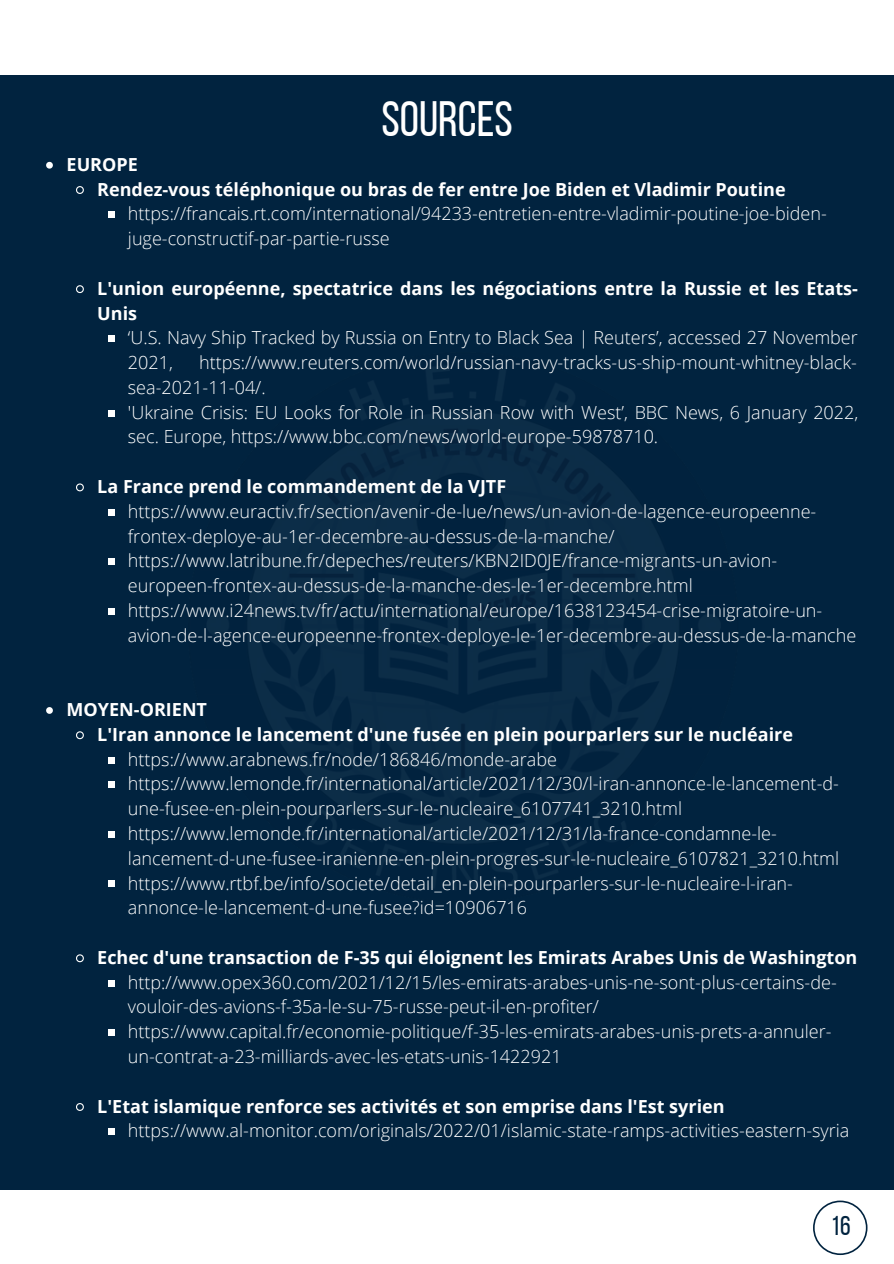
<style>
.page{position:relative;width:894px;height:1264px;background:#fff}
.page>*{position:absolute;margin:0;border:0;box-sizing:border-box;transform-origin:0 0}
.t1{font:49.5px "Bebas Neue";color:#fff}
.t2{font:27.15px "Bebas Neue";color:#01233f}
.t3{font:300 18px/24.8px "Open Sans";color:#fff}
.t4{font:700 18px/24.8px "Open Sans";color:#fff}
</style>
<div class="page">
<div style="left:0;top:0;width:893px;height:1263px;background:#01233f"></div>
<div style="left:0;top:1189px;width:893px;height:74px;background:#fff"></div>
<div style="left:0;top:0;width:893px;height:74px;background:#fff"></div>
<img style="left:207px;top:366px;width:513px;height:523px">
<svg style="left:813px;top:1200px;width:54px;height:54px"></svg>
<svg style="left:46px;top:162px;width:7px;height:7px"></svg>
<svg style="left:76px;top:186px;width:8px;height:8px"></svg>
<div style="left:108px;top:211px;width:7px;height:7px;background:#fff"></div>
<svg style="left:76px;top:285px;width:8px;height:9px"></svg>
<div style="left:108px;top:335px;width:7px;height:7px;background:#fff"></div>
<div style="left:108px;top:409px;width:7px;height:7px;background:#fff"></div>
<svg style="left:76px;top:483px;width:8px;height:9px"></svg>
<div style="left:108px;top:509px;width:7px;height:6px;background:#fff"></div>
<div style="left:108px;top:558px;width:7px;height:7px;background:#fff"></div>
<div style="left:108px;top:608px;width:7px;height:6px;background:#fff"></div>
<svg style="left:46px;top:707px;width:7px;height:6px"></svg>
<svg style="left:76px;top:731px;width:8px;height:9px"></svg>
<div style="left:108px;top:756px;width:7px;height:7px;background:#fff"></div>
<div style="left:108px;top:781px;width:7px;height:7px;background:#fff"></div>
<div style="left:108px;top:831px;width:7px;height:6px;background:#fff"></div>
<div style="left:108px;top:880px;width:7px;height:7px;background:#fff"></div>
<svg style="left:76px;top:954px;width:8px;height:9px"></svg>
<div style="left:108px;top:979px;width:7px;height:7px;background:#fff"></div>
<div style="left:108px;top:1029px;width:7px;height:7px;background:#fff"></div>
<svg style="left:76px;top:1103px;width:8px;height:8px"></svg>
<div style="left:108px;top:1128px;width:7px;height:7px;background:#fff"></div>
<p class="t1" style="left:381px;top:99px;width:133px">SOURCES</p>
<p class="t4" style="left:67px;top:151px;width:73px">EUROPE</p>
<p class="t4" style="left:97px;top:176px;width:689px">Rendez-vous téléphonique ou bras de fer entre Joe Biden et Vladimir Poutine</p>
<p class="t3" style="left:128px;top:201px;width:700px">https://francais.rt.com/international/94233-entretien-entre-vladimir-poutine-joe-biden&shy;juge-constructif-par-partie-russe</p>
<p class="t4" style="left:97px;top:275px;width:762px">L'union européenne, spectatrice dans les négociations entre la Russie et les Etats-<br>Unis</p>
<p class="t3" style="left:128px;top:325px;width:731px">‘U.S. Navy Ship Tracked by Russia on Entry to Black Sea | Reuters’, accessed 27 November<br>2021,</p>
<p class="t3" style="left:128px;top:350px;width:730px;text-indent:71px">https://www.reuters.com/world/russian-navy-tracks-us-ship-mount-whitney-black&shy;sea-2021-11-04/.</p>
<p class="t3" style="left:128px;top:399px;width:731px">'Ukraine Crisis: EU Looks for Role in Russian Row with West’, BBC News, 6 January 2022, sec. Europe, https://www.bbc.com/news/world-europe-59878710.</p>
<p class="t4" style="left:97px;top:473px;width:410px">La France prend le commandement de la VJTF</p>
<p class="t3" style="left:128px;top:498px;width:689px">https://www.euractiv.fr/section/avenir-de-lue/news/un-avion-de-lagence-europeenne&shy;frontex-deploye-au-1er-decembre-au-dessus-de-la-manche/</p>
<p class="t3" style="left:128px;top:548px;width:650px">https://www.latribune.fr/depeches/reuters/KBN2ID0JE/france-migrants-un-avion&shy;europeen-frontex-au-dessus-de-la-manche-des-le-1er-decembre.html</p>
<p class="t3" style="left:128px;top:597px;width:729px">https://www.i24news.tv/fr/actu/international/europe/1638123454-crise-migratoire-un&shy;avion-de-l-agence-europeenne-frontex-deploye-le-1er-decembre-au-dessus-de-la-manche</p>
<p class="t4" style="left:67px;top:696px;width:142px">MOYEN-ORIENT</p>
<p class="t4" style="left:97px;top:721px;width:697px">L'Iran annonce le lancement d'une fusée en plein pourparlers sur le nucléaire</p>
<p class="t3" style="left:128px;top:746px;width:430px">https://www.arabnews.fr/node/186846/monde-arabe</p>
<p class="t3" style="left:128px;top:771px;width:712px">https://www.lemonde.fr/international/article/2021/12/30/l-iran-annonce-le-lancement-d&shy;une-fusee-en-plein-pourparlers-sur-le-nucleaire_6107741_3210.html</p>
<p class="t3" style="left:128px;top:820px;width:712px">https://www.lemonde.fr/international/article/2021/12/31/la-france-condamne-le&shy;lancement-d-une-fusee-iranienne-en-plein-progres-sur-le-nucleaire_6107821_3210.html</p>
<p class="t3" style="left:128px;top:870px;width:666px">https://www.rtbf.be/info/societe/detail_en-plein-pourparlers-sur-le-nucleaire-l-iran&shy;annonce-le-lancement-d-une-fusee?id=10906716</p>
<p class="t4" style="left:97px;top:944px;width:761px">Echec d'une transaction de F-35 qui éloignent les Emirats Arabes Unis de Washington</p>
<p class="t3" style="left:128px;top:969px;width:710px">http://www.opex360.com/2021/12/15/les-emirats-arabes-unis-ne-sont-plus-certains-de&shy;vouloir-des-avions-f-35a-le-su-75-russe-peut-il-en-profiter/</p>
<p class="t3" style="left:128px;top:1018px;width:705px">https://www.capital.fr/economie-politique/f-35-les-emirats-arabes-unis-prets-a-annuler&shy;un-contrat-a-23-milliards-avec-les-etats-unis-1422921</p>
<p class="t4" style="left:97px;top:1093px;width:628px">L'Etat islamique renforce ses activités et son emprise dans l'Est syrien</p>
<p class="t3" style="left:128px;top:1117px;width:722px">https://www.al-monitor.com/originals/2022/01/islamic-state-ramps-activities-eastern-syria</p>
<p class="t2" style="left:830px;top:1214px;width:21px">16</p>
</div>
